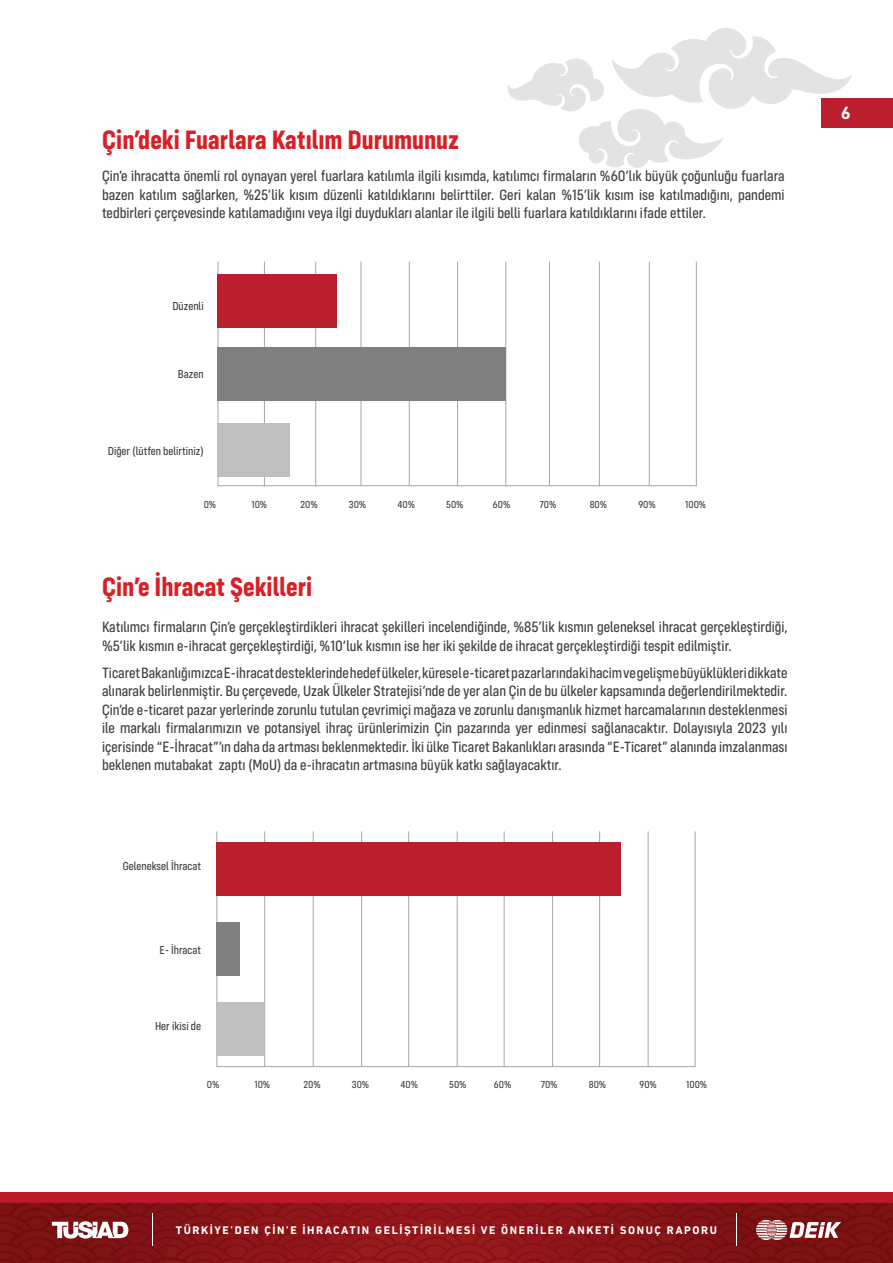
<style>
.page{position:relative;width:893px;height:1263px;background:#fff}
.page>*{position:absolute;margin:0;border:0;box-sizing:border-box;transform-origin:0 0}
.t1{font:700 27.45px "Config Condensed";color:#d91f26}
.t2{font:700 18px "DIN Next CYR";color:#fff}
.t3{font:15.45px/18.5px "Config Condensed Text";color:#3e3e3f;text-align:justify}
.t4{font:12px "Config Condensed Text";color:#3e3e3f}
.t5{font:700 11.25px "DIN Next CYR";letter-spacing:.14em;color:#fff}
.t6{font:10.5px "Config Condensed Text";color:#3e3e3f}
</style>
<div class="page">
<div style="left:821px;top:98px;width:72px;height:30px;background:#bb1e2d"></div>
<img style="left:0;top:1192px;width:893px;height:71px">
<svg style="left:52px;top:1220px;width:76px;height:20px"></svg>
<svg style="left:756px;top:1220px;width:85px;height:20px"></svg>
<hr style="left:152px;top:1214px;width:1px;height:32px;background:#fff">
<hr style="left:736px;top:1214px;width:1px;height:32px;background:#fff">
<svg style="left:507px;top:28px;width:345px;height:140px"></svg>
<div style="left:218px;top:261px;width:479px;height:225px;border:1px solid #a6a6a6"></div>
<hr style="left:649px;top:262px;width:1px;height:224px;background:#a6a6a6">
<hr style="left:599px;top:262px;width:1px;height:224px;background:#a6a6a6">
<hr style="left:549px;top:262px;width:1px;height:224px;background:#a6a6a6">
<hr style="left:505px;top:262px;width:1px;height:224px;background:#a6a6a6">
<hr style="left:457px;top:262px;width:1px;height:224px;background:#a6a6a6">
<hr style="left:409px;top:262px;width:1px;height:224px;background:#a6a6a6">
<hr style="left:361px;top:262px;width:1px;height:224px;background:#a6a6a6">
<hr style="left:315px;top:262px;width:1px;height:224px;background:#a6a6a6">
<hr style="left:264px;top:262px;width:1px;height:224px;background:#a6a6a6">
<div style="left:218px;top:274px;width:119px;height:54px;background:#bb1e2d"></div>
<div style="left:218px;top:347px;width:288px;height:54px;background:#808080"></div>
<div style="left:218px;top:423px;width:72px;height:53px;background:#bfbfbf"></div>
<hr style="left:504px;top:831px;width:1px;height:236px;background:#a6a6a6">
<hr style="left:648px;top:831px;width:1px;height:236px;background:#a6a6a6">
<hr style="left:599px;top:831px;width:1px;height:236px;background:#a6a6a6">
<hr style="left:552px;top:831px;width:1px;height:236px;background:#a6a6a6">
<div style="left:216px;top:831px;width:479px;height:236px;border:1px solid #a6a6a6"></div>
<hr style="left:264px;top:831px;width:1px;height:236px;background:#a6a6a6">
<hr style="left:313px;top:831px;width:1px;height:236px;background:#a6a6a6">
<hr style="left:361px;top:831px;width:1px;height:236px;background:#a6a6a6">
<hr style="left:408px;top:831px;width:1px;height:236px;background:#a6a6a6">
<hr style="left:457px;top:831px;width:1px;height:236px;background:#a6a6a6">
<div style="left:216px;top:843px;width:405px;height:53px;background:#bb1e2d"></div>
<div style="left:216px;top:922px;width:24px;height:54px;background:#808080"></div>
<div style="left:216px;top:1002px;width:48px;height:54px;background:#bfbfbf"></div>
<p class="t1" style="left:102px;top:124px;width:358px">Çin’deki Fuarlara Katılım Durumunuz</p>
<p class="t3" style="left:102px;top:167px;width:684px">Çin’e ihracatta önemli rol oynayan yerel fuarlara katılımla ilgili kısımda, katılımcı firmaların %60’lık büyük çoğunluğu fuarlara bazen katılım sağlarken, %25’lik kısım düzenli katıldıklarını belirttiler. Geri kalan %15’lik kısım ise katılmadığını, pandemi tedbirleri çerçevesinde katılamadığını veya ilgi duydukları alanlar ile ilgili belli fuarlara katıldıklarını ifade ettiler.</p>
<p class="t4" style="left:172px;top:300px;width:33px">Düzenli</p>
<p class="t4" style="left:178px;top:368px;width:27px">Bazen</p>
<p class="t4" style="left:108px;top:444px;width:97px">Diğer (lütfen belirtiniz)</p>
<p class="t6" style="left:204px;top:498px;width:14px">0%</p>
<p class="t6" style="left:251px;top:498px;width:17px">10%</p>
<p class="t6" style="left:300px;top:498px;width:19px">20%</p>
<p class="t6" style="left:349px;top:498px;width:19px">30%</p>
<p class="t6" style="left:398px;top:498px;width:19px">40%</p>
<p class="t6" style="left:446px;top:498px;width:19px">50%</p>
<p class="t6" style="left:493px;top:498px;width:19px">60%</p>
<p class="t6" style="left:540px;top:498px;width:18px">70%</p>
<p class="t6" style="left:590px;top:498px;width:19px">80%</p>
<p class="t6" style="left:638px;top:498px;width:19px">90%</p>
<p class="t6" style="left:685px;top:498px;width:23px">100%</p>
<p class="t1" style="left:102px;top:571px;width:212px">Çin’e İhracat Şekilleri</p>
<p class="t3" style="left:102px;top:618px;width:687px">Katılımcı firmaların Çin’e gerçekleştirdikleri ihracat şekilleri incelendiğinde, %85’lik kısmın geleneksel ihracat gerçekleştirdiği, %5’lik kısmın e-ihracat gerçekleştirdiği, %10’luk kısmın ise her iki şekilde de ihracat gerçekleştirdiği tespit edilmiştir.</p>
<p class="t3" style="left:102px;top:663px;width:687px">Ticaret Bakanlığımızca E-ihracat desteklerinde hedef ülkeler, küresel e-ticaret pazarlarındaki hacim ve gelişme büyüklükleri dikkate alınarak belirlenmiştir. Bu çerçevede, Uzak Ülkeler Stratejisi’nde de yer alan Çin de bu ülkeler kapsamında değerlendirilmektedir.<br>Çin’de e-ticaret pazar yerlerinde zorunlu tutulan çevrimiçi mağaza ve zorunlu danışmanlık hizmet harcamalarının desteklenmesi ile markalı firmalarımızın ve potansiyel ihraç ürünlerimizin Çin pazarında yer edinmesi sağlanacaktır. Dolayısıyla 2023 yılı içerisinde “E-İhracat”’ın daha da artması beklenmektedir. İki ülke Ticaret Bakanlıkları arasında “E-Ticaret” alanında imzalanması beklenen mutabakat zaptı (MoU) da e-ihracatın artmasına büyük katkı sağlayacaktır.</p>
<p class="t4" style="left:123px;top:859px;width:80px">Geleneksel İhracat</p>
<p class="t4" style="left:160px;top:943px;width:43px">E- İhracat</p>
<p class="t4" style="left:155px;top:1019px;width:48px">Her ikisi de</p>
<p class="t6" style="left:207px;top:1078px;width:14px">0%</p>
<p class="t6" style="left:254px;top:1078px;width:17px">10%</p>
<p class="t6" style="left:303px;top:1078px;width:19px">20%</p>
<p class="t6" style="left:352px;top:1078px;width:19px">30%</p>
<p class="t6" style="left:401px;top:1078px;width:19px">40%</p>
<p class="t6" style="left:449px;top:1078px;width:19px">50%</p>
<p class="t6" style="left:494px;top:1078px;width:19px">60%</p>
<p class="t6" style="left:541px;top:1078px;width:18px">70%</p>
<p class="t6" style="left:589px;top:1078px;width:19px">80%</p>
<p class="t6" style="left:639px;top:1078px;width:19px">90%</p>
<p class="t6" style="left:686px;top:1078px;width:23px">100%</p>
<p class="t5" style="left:176px;top:1224px;width:543px">TÜRKİYE’DEN ÇİN’E İHRACATIN GELİŞTİRİLMESİ VE ÖNERİLER ANKETİ SONUÇ RAPORU</p>
<p class="t2" style="left:841px;top:102px;width:12px">6</p>
</div>
